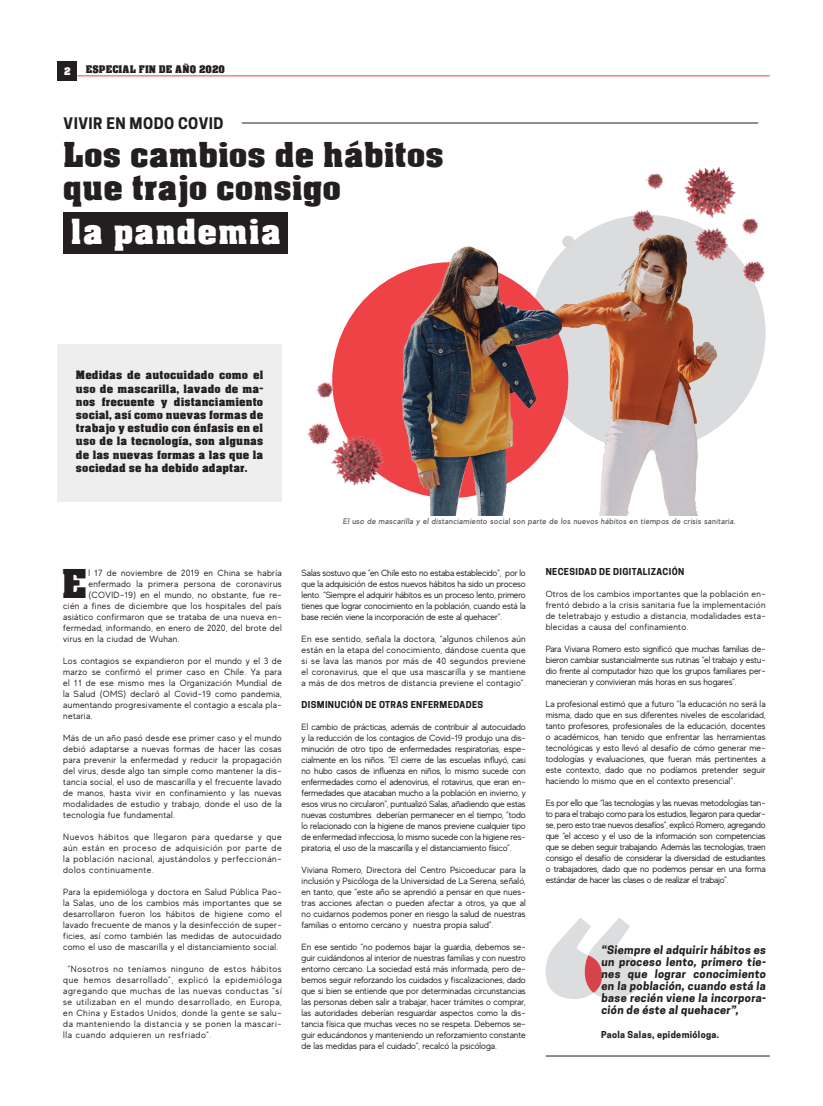
<style>
.page{position:relative;width:823px;height:1106px;background:#fff}
.page>*{position:absolute;margin:0;border:0;box-sizing:border-box;transform-origin:0 0}
.t1{font:37.9px "Acme Font";color:#231f20}
.t2{font:33px "Acme Font";letter-spacing:.03em;color:#fff}
.t3{font:32.7px/33px "Acme Font";color:#231f20}
.t4{font:700 15px "Cooper Hewitt";letter-spacing:.03em;color:#231f20}
.t5{font:11px/13.2px "Acme Font";letter-spacing:.01em;color:#231f20;text-align:justify}
.t6{font:700 11px/12px "Cooper Hewitt";color:#231f20;text-align:justify}
.t7{font:10px "Acme Font";color:#231f20}
.t8{font:10px "Acme Font";color:#fff}
.t9{font:9px/11px "MADE Evolve Sans";letter-spacing:.03em;color:#231f20;text-align:justify}
.t10{font:700 9px "Cooper Hewitt";letter-spacing:.04em;color:#231f20}
.t11{font:500 8px "MADE Evolve Sans";color:#5a5a5d}
</style>
<div class="page">
<div style="left:57px;top:61px;width:20px;height:20px;background:#231f20"></div>
<hr style="left:77px;top:75px;width:692px;height:1px;background:#ee4247">
<div style="left:57px;top:344px;width:224px;height:157px;background:#eeeeef"></div>
<svg style="left:545px;top:918px;width:96px;height:81px"></svg>
<div style="left:529px;top:215px;width:236px;height:236px;background:#d8d9db;border-radius:50%"></div>
<div style="left:332px;top:262px;width:236px;height:236px;background:#ee4247;border-radius:50%"></div>
<img style="left:380px;top:215px;width:350px;height:300px">
<img style="left:331px;top:421px;width:63px;height:76px">
<img style="left:307px;top:421px;width:28px;height:28px">
<img style="left:316px;top:376px;width:18px;height:24px">
<img style="left:677px;top:167px;width:59px;height:56px">
<img style="left:689px;top:223px;width:41px;height:41px">
<img style="left:739px;top:259px;width:26px;height:25px">
<img style="left:740px;top:218px;width:18px;height:17px">
<img style="left:645px;top:173px;width:18px;height:17px">
<img style="left:628px;top:209px;width:27px;height:25px">
<div style="left:63px;top:212px;width:224px;height:42px;background:#231f20"></div>
<hr style="left:545px;top:1055px;width:224px;height:1px;background:#231f20">
<hr style="left:241px;top:122px;width:516px;height:1px;background:#231f20">
<p class="t8" style="left:64px;top:65px;width:8px">2</p>
<p class="t7" style="left:86px;top:63px;width:141px">ESPECIAL FIN DE AÑO 2020</p>
<h3 class="t4" style="left:64px;top:114px;width:161px">VIVIR EN MODO COVID</h3>
<h3 class="t3" style="left:63px;top:137px;width:382px">Los cambios de hábitos que trajo consigo</h3>
<h2 class="t2" style="left:71px;top:211px;width:211px">la pandemia</h2>
<p class="t5" style="left:76px;top:368px;width:189px">Medidas de autocuidado como el uso de mascarilla, lavado de ma&shy;nos frecuente y distanciamiento social, así como nuevas formas de trabajo y estudio con énfasis en el uso de la tecnología, son algunas de las nuevas formas a las que la sociedad se ha debido adaptar.</p>
<h1 class="t1" style="left:62px;top:559px;width:27px">E</h1>
<p class="t9" style="left:88px;top:566px;width:195px">l 17 de noviembre de 2019 en China se habría</p>
<p class="t9" style="left:88px;top:577px;width:195px">enfermado la primera persona de coronavirus</p>
<p class="t9" style="left:88px;top:588px;width:194px">(COVID-19) en el mundo, no obstante, fue re-</p>
<p class="t9" style="left:63px;top:599px;width:220px">cién a fines de diciembre que los hospitales del país</p>
<p class="t9" style="left:63px;top:610px;width:220px">asiático confirmaron que se trataba de una nueva en-</p>
<p class="t9" style="left:63px;top:621px;width:220px">fermedad, informando, en enero de 2020, del brote del</p>
<p class="t9" style="left:63px;top:632px;width:118px">virus en la ciudad de Wuhan.</p>
<p class="t9" style="left:63px;top:654px;width:220px">Los contagios se expandieron por el mundo y el 3 de marzo se confirmó el primer caso en Chile. Ya para el 11 de ese mismo mes la Organización Mundial de la Salud (OMS) declaró al Covid-19 como pandemia, aumentando progresivamente el contagio a escala pla&shy;netaria.</p>
<p class="t9" style="left:63px;top:731px;width:220px">Más de un año pasó desde ese primer caso y el mundo debió adaptarse a nuevas formas de hacer las cosas para prevenir la enfermedad y reducir la propagación del virus, desde algo tan simple como mantener la dis&shy;tancia social, el uso de mascarilla y el frecuente lavado de manos, hasta vivir en confinamiento y las nuevas modalidades de estudio y trabajo, donde el uso de la tecnología fue fundamental.</p>
<p class="t9" style="left:63px;top:830px;width:220px">Nuevos hábitos que llegaron para quedarse y que aún están en proceso de adquisición por parte de la población nacional, ajustándolos y perfeccionán&shy;dolos continuamente.</p>
<p class="t9" style="left:63px;top:885px;width:220px">Para la epidemióloga y doctora en Salud Pública Pao&shy;la Salas, uno de los cambios más importantes que se desarrollaron fueron los hábitos de higiene como el lavado frecuente de manos y la desinfección de super&shy;ficies, así como también las medidas de autocuidado como el uso de mascarilla y el distanciamiento social.</p>
<p class="t9" style="left:63px;top:962px;width:220px;text-indent:4px">“Nosotros no teníamos ninguno de estos hábitos que hemos desarrollado”, explicó la epidemióloga agregando que muchas de las nuevas conductas “sí se utilizaban en el mundo desarrollado, en Europa, en China y Estados Unidos, donde la gente se salu&shy;da manteniendo la distancia y se ponen la mascari&shy;lla cuando adquieren un resfriado”.</p>
<p class="t11" style="left:342px;top:516px;width:395px">El uso de mascarilla y el distanciamiento social son parte de los nuevos hábitos en tiempos de crisis sanitaria.</p>
<p class="t9" style="left:301px;top:566px;width:225px">Salas sostuvo que “en Chile esto no estaba establecido”, por lo que la adquisición de estos nuevos hábitos ha sido un proceso lento. “Siempre el adquirir hábitos es un proceso lento, primero tienes que lograr conocimiento en la población, cuando está la base recién viene la incorporación de este al quehacer”.</p>
<p class="t9" style="left:301px;top:632px;width:225px">En ese sentido, señala la doctora, “algunos chilenos aún están en la etapa del conocimiento, dándose cuenta que si se lava las manos por más de 40 segundos previene el coronavirus, que el que usa mascarilla y se mantiene a más de dos metros de distancia previene el contagio”.</p>
<p class="t10" style="left:301px;top:699px;width:183px">DISMINUCIÓN DE OTRAS ENFERMEDADES</p>
<p class="t9" style="left:301px;top:720px;width:225px">El cambio de prácticas, además de contribuir al autocuidado y la reducción de los contagios de Covid-19 produjo una dis&shy;minución de otro tipo de enfermedades respiratorias, espe&shy;cialmente en los niños. “El cierre de las escuelas influyó, casi no hubo casos de influenza en niños, lo mismo sucede con enfermedades como el adenovirus, el rotavirus, que eran en&shy;fermedades que atacaban mucho a la población en invierno, y esos virus no circularon”, puntualizó Salas, añadiendo que estas nuevas costumbres deberían permanecer en el tiempo, ”todo lo relacionado con la higiene de manos previene cualquier tipo de enfermedad infecciosa, lo mismo sucede con la higiene res&shy;piratoria, el uso de la mascarilla y el distanciamiento físico”.</p>
<p class="t9" style="left:301px;top:863px;width:225px">Viviana Romero, Directora del Centro Psicoeducar para la inclusión y Psicóloga de la Universidad de La Serena, señaló, en tanto, que “este año se aprendió a pensar en que nues&shy;tras acciones afectan o pueden afectar a otros, ya que al no cuidarnos podemos poner en riesgo la salud de nuestras familias o entorno cercano y nuestra propia salud”.</p>
<p class="t9" style="left:301px;top:940px;width:225px">En ese sentido “no podemos bajar la guardia, debemos se&shy;guir cuidándonos al interior de nuestras familias y con nuestro entorno cercano. La sociedad está más informada, pero de&shy;bemos seguir reforzando los cuidados y fiscalizaciones, dado que si bien se entiende que por determinadas circunstancias las personas deben salir a trabajar, hacer trámites o comprar, las autoridades deberían resguardar aspectos como la dis&shy;tancia física que muchas veces no se respeta. Debemos se&shy;guir educándonos y manteniendo un reforzamiento constante de las medidas para el cuidado”, recalcó la psicóloga.</p>
<p class="t10" style="left:545px;top:566px;width:140px">NECESIDAD DE DIGITALIZACIÓN</p>
<p class="t9" style="left:545px;top:588px;width:221px">Otros de los cambios importantes que la población en&shy;frentó debido a la crisis sanitaria fue la implementación de teletrabajo y estudio a distancia, modalidades esta&shy;blecidas a causa del confinamiento.</p>
<p class="t9" style="left:545px;top:643px;width:221px">Para Viviana Romero esto significó que muchas familias de&shy;bieron cambiar sustancialmente sus rutinas “el trabajo y estu&shy;dio frente al computador hizo que los grupos familiares per&shy;manecieran y convivieran más horas en sus hogares”.</p>
<p class="t9" style="left:545px;top:698px;width:221px">La profesional estimó que a futuro “la educación no será la misma, dado que en sus diferentes niveles de escolaridad, tanto profesores, profesionales de la educación, docentes o académicos, han tenido que enfrentar las herramientas tecnológicas y esto llevó al desafío de cómo generar me&shy;todologías y evaluaciones, que fueran más pertinentes a este contexto, dado que no podíamos pretender seguir haciendo lo mismo que en el contexto presencial”.</p>
<p class="t9" style="left:545px;top:797px;width:221px">Es por ello que “las tecnologías y las nuevas metodologías tan&shy;to para el trabajo como para los estudios, llegaron para quedar&shy;se, pero esto trae nuevos desafíos”, explicó Romero, agregando que “el acceso y el uso de la información son competencias que se deben seguir trabajando. Además las tecnologías, traen consigo el desafío de considerar la diversidad de estudiantes o trabajadores, dado que no podemos pensar en una forma estándar de hacer las clases o de realizar el trabajo”.</p>
<p class="t6" style="left:600px;top:944px;width:167px">“Siempre el adquirir hábitos es un proceso lento, primero tie&shy;nes que lograr conocimiento en la población, cuando está la base recién viene la incorpora&shy;ción de éste al quehacer”,</p>
<p class="t10" style="left:600px;top:1029px;width:120px">Paola Salas, epidemióloga.</p>
</div>
